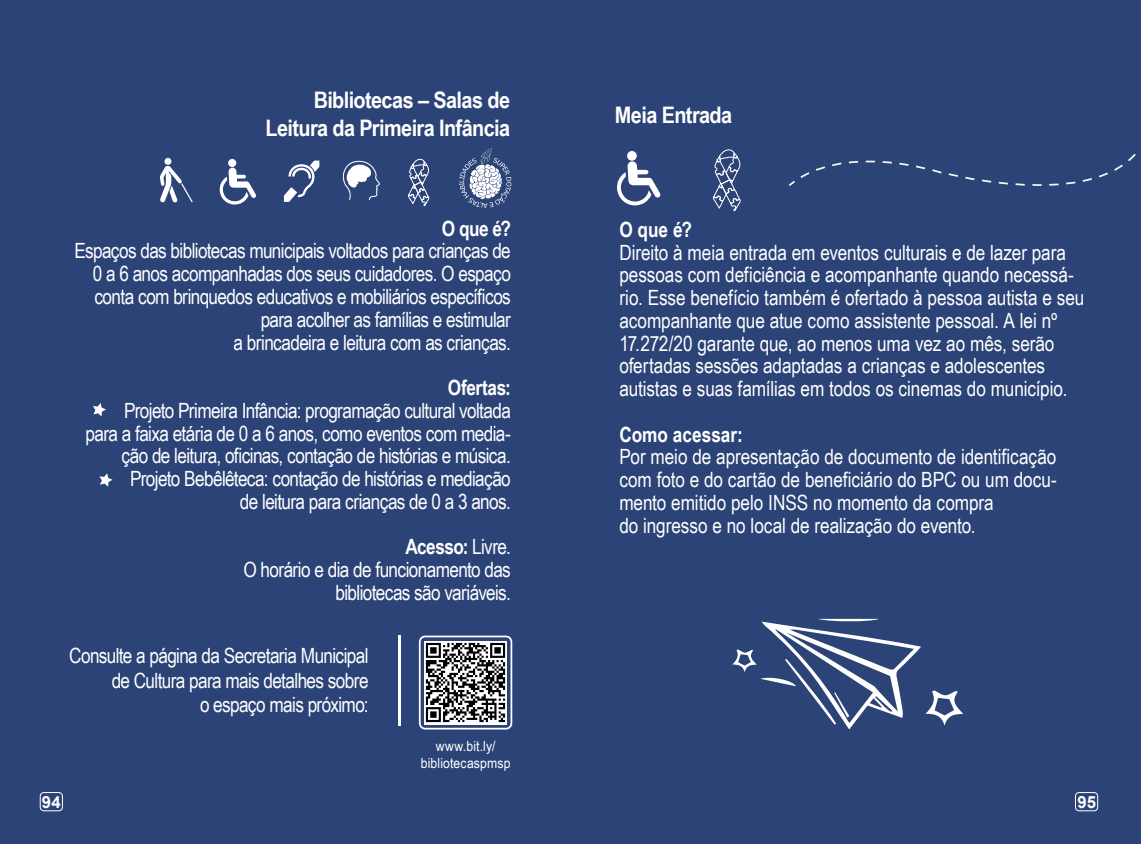
<style>
.page{position:relative;width:1141px;height:844px;background:#fff}
.page>*{position:absolute;margin:0;border:0;box-sizing:border-box;transform-origin:0 0}
.t1{font:700 22.75px/27.3px "Arial Narrow";letter-spacing:-.025em;color:#fff;text-align:right;scale:1.07 1}
.t2{font:21px/22.8px "Arial Narrow";letter-spacing:-.02em;color:#fff;text-align:right}
.t3{font:700 21px "Arial Narrow";color:#fff}
.t4{font:700 21px "Arial Narrow";letter-spacing:-.02em;color:#fff}
.t5{font:700 16.8px "Arial";color:#fff}
.t6{font:14px/16.8px "Arial Narrow";letter-spacing:.01em;color:#fff;text-align:center;scale:1.07 1}
.s1{font-weight:700}
</style>
<div class="page">
<div style="left:0;top:0;width:1141px;height:843px;background:#2b4376"></div>
<svg style="left:617px;top:161px;width:43px;height:44px"></svg>
<div style="left:627px;top:151px;width:10px;height:10px;background:#fff;border-radius:50%"></div>
<svg style="left:712px;top:149px;width:29px;height:62px"></svg>
<svg style="left:732px;top:618px;width:231px;height:111px"></svg>
<svg style="left:789px;top:153px;width:347px;height:33px"></svg>
<svg style="left:219px;top:167px;width:37px;height:37px"></svg>
<div style="left:228px;top:159px;width:8px;height:8px;background:#fff;border-radius:50%"></div>
<svg style="left:284px;top:160px;width:35px;height:42px"></svg>
<svg style="left:342px;top:161px;width:38px;height:39px"></svg>
<div style="left:164px;top:158px;width:7px;height:7px;background:#fff;border-radius:50%"></div>
<svg style="left:160px;top:166px;width:33px;height:37px"></svg>
<svg style="left:407px;top:158px;width:22px;height:48px"></svg>
<svg style="left:459px;top:148px;width:52px;height:60px"></svg>
<svg style="left:93px;top:403px;width:13px;height:13px"></svg>
<svg style="left:99px;top:473px;width:14px;height:13px"></svg>
<div style="left:1075px;top:791px;width:23px;height:20px;border:1px solid #fff;border-radius:4px"></div>
<div style="left:40px;top:791px;width:23px;height:20px;border:1px solid #fff;border-radius:4px"></div>
<div style="left:419px;top:635px;width:93px;height:94px;border:2px solid #fff;border-radius:5px"></div>
<hr style="left:398px;top:634px;width:3px;height:91px;background:#fff">
<img style="left:425px;top:641px;width:82px;height:83px">
<p class="t1" style="left:265px;top:85px;width:230px">Bibliotecas – Salas de<br>Leitura da Primeira Infância</p>
<p class="t3" style="left:442px;top:212px;width:71px">O que é?</p>
<p class="t2" style="left:74px;top:239px;width:438px">Espaços das bibliotecas municipais voltados para crianças de 0 a 6 anos acompanhadas dos seus cuidadores. O espaço conta com brinquedos educativos e mobiliários específicos para acolher as famílias e estimular<br>a brincadeira e leitura com as crianças.</p>
<p class="t4" style="left:448px;top:371px;width:64px">Ofertas:</p>
<p class="t2" style="left:86px;top:398px;width:427px">Projeto Primeira Infância: programação cultural voltada<br>para a faixa etária de 0 a 6 anos, como eventos com media&shy;ção de leitura, oficinas, contação de histórias e música.<br>Projeto Bebêlêteca: contação de histórias e mediação<br>de leitura para crianças de 0 a 3 anos.</p>
<p class="t2" style="left:243px;top:534px;width:269px"><span class="s1">Acesso:</span> Livre.<br>O horário e dia de funcionamento das bibliotecas são variáveis.</p>
<p class="t2" style="left:69px;top:642px;width:301px;line-height:24.5px">Consulte a página da Secretaria Municipal de Cultura para mais detalhes sobre<br>o espaço mais próximo:</p>
<p class="t6" style="left:421px;top:737px;width:85px">www.bit.ly/ bibliotecaspmsp</p>
<p class="t1" style="left:615px;top:100px;width:111px">Meia Entrada</p>
<p class="t3" style="left:619px;top:213px;width:74px">O que é?</p>
<p class="t2" style="left:619px;top:240px;width:467px;text-align:left">Direito à meia entrada em eventos culturais e de lazer para pessoas com deficiência e acompanhante quando necessá&shy;rio. Esse benefício também é ofertado à pessoa autista e seu acompanhante que atue como assistente pessoal. A lei nº 17.272/20 garante que, ao menos uma vez ao mês, serão ofertadas sessões adaptadas a crianças e adolescentes autistas e suas famílias em todos os cinemas do município.</p>
<p class="t3" style="left:619px;top:418px;width:125px">Como acessar:</p>
<p class="t2" style="left:619px;top:444px;width:439px;text-align:left">Por meio de apresentação de documento de identificação com foto e do cartão de beneficiário do BPC ou um docu&shy;mento emitido pelo INSS no momento da compra<br>do ingresso e no local de realização do evento.</p>
<p class="t5" style="left:42px;top:789px;width:20px">94</p>
<p class="t5" style="left:1077px;top:789px;width:20px">95</p>
</div>
